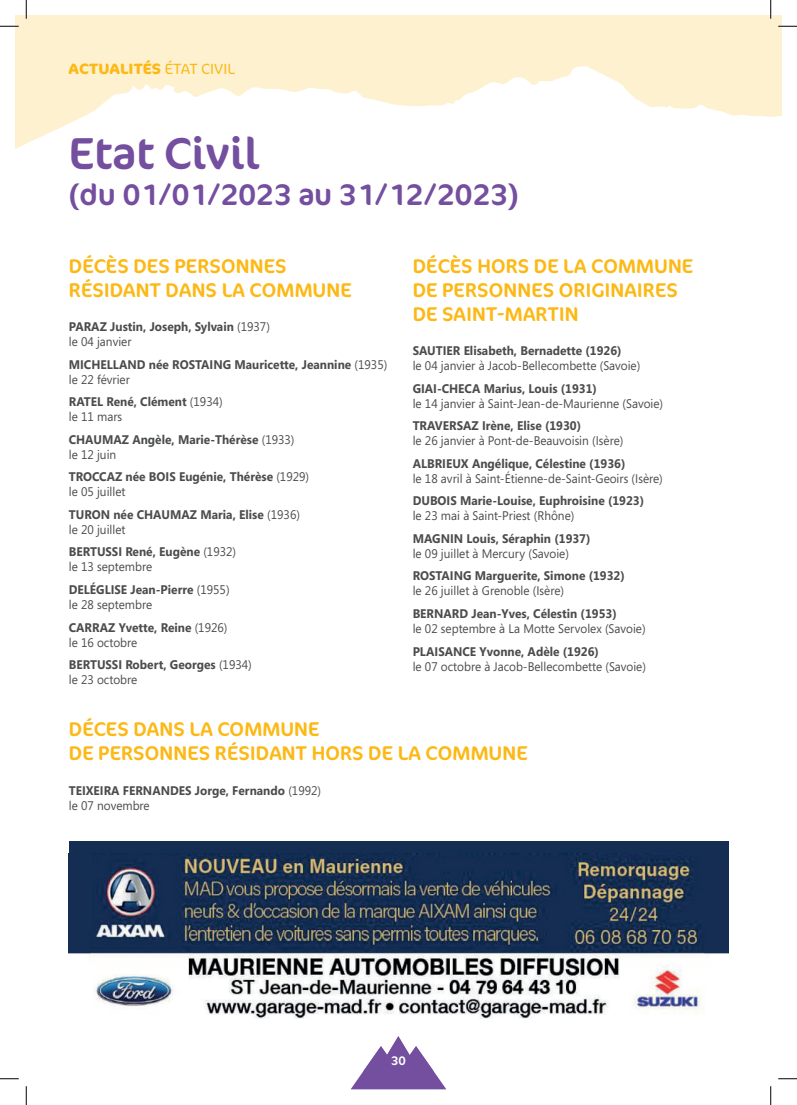
<style>
.page{position:relative;width:797px;height:1105px;background:#fff}
.page>*{position:absolute;margin:0;border:0;box-sizing:border-box;transform-origin:0 0}
.t1{font:45px "Cocon Pro";color:#744e9f}
.t2{font:30px "Cocon Pro";color:#744e9f}
.t3{font:20px/24px "Cocon Pro";letter-spacing:.01em;color:#fcb814}
.t4{font:700 15px "Cocon Pro";letter-spacing:.01em;color:#fcb814}
.t5{font:700 12.5px/15px "Segoe";color:#4b4c4d;scale:.95 1}
.t6{font:12.5px "Segoe";color:#4b4c4d;scale:.95 1}
.t7{font:12.5px "Cocon Pro";color:#fff}
.s1{font-weight:300}
.s2{font-weight:400}
</style>
<div class="page">
<svg style="left:351px;top:1036px;width:95px;height:53px"></svg>
<svg style="left:16px;top:15px;width:754px;height:134px;fill:#fef1d0"></svg>
<div style="left:69px;top:841px;width:659px;height:177px;background:#142d53"></div>
<img style="left:69px;top:854px;width:659px;height:164px">
<svg style="left:0;top:25px;width:19px;height:2px"></svg>
<svg style="left:0;top:1078px;width:19px;height:1px"></svg>
<svg style="left:778px;top:1078px;width:19px;height:1px"></svg>
<svg style="left:25px;top:0;width:2px;height:19px"></svg>
<svg style="left:25px;top:1086px;width:2px;height:19px"></svg>
<svg style="left:770px;top:0;width:27px;height:117px"></svg>
<svg style="left:770px;top:1086px;width:1px;height:19px"></svg>
<p class="t4" style="left:69px;top:60px;width:168px">ACTUALITÉS <span class="s1">ÉTAT CIVIL</span></p>
<h1 class="t1" style="left:69px;top:127px;width:192px">Etat Civil</h1>
<h2 class="t2" style="left:69px;top:177px;width:451px">(du 01/01/2023 au 31/12/2023)</h2>
<h3 class="t3" style="left:69px;top:254px;width:284px">DÉCÈS DES PERSONNES<br>RÉSIDANT DANS LA COMMUNE</h3>
<p class="t5" style="left:69px;top:321px;width:213px">PARAZ Justin, Joseph, Sylvain <span class="s2">(1937) le 04 janvier</span></p>
<p class="t5" style="left:69px;top:358px;width:337px">MICHELLAND née ROSTAING Mauricette, Jeannine <span class="s2">(1935) le 22 février</span></p>
<p class="t5" style="left:69px;top:396px;width:163px">RATEL René, Clément <span class="s2">(1934) le 11 mars</span></p>
<p class="t5" style="left:69px;top:433px;width:239px">CHAUMAZ Angèle, Marie-Thérèse <span class="s2">(1933) le 12 juin</span></p>
<p class="t5" style="left:69px;top:471px;width:254px">TROCCAZ née BOIS Eugénie, Thérèse <span class="s2">(1929) le 05 juillet</span></p>
<p class="t5" style="left:69px;top:508px;width:245px">TURON née CHAUMAZ Maria, Elise <span class="s2">(1936) le 20 juillet</span></p>
<p class="t5" style="left:69px;top:546px;width:178px">BERTUSSI René, Eugène <span class="s2">(1932) le 13 septembre</span></p>
<p class="t5" style="left:69px;top:583px;width:171px">DELÉGLISE Jean-Pierre <span class="s2">(1955) le 28 septembre</span></p>
<p class="t5" style="left:69px;top:621px;width:168px">CARRAZ Yvette, Reine <span class="s2">(1926) le 16 octobre</span></p>
<p class="t5" style="left:69px;top:658px;width:194px">BERTUSSI Robert, Georges <span class="s2">(1934) le 23 octobre</span></p>
<h3 class="t3" style="left:413px;top:254px;width:282px">DÉCÈS HORS DE LA COMMUNE<br>DE PERSONNES ORIGINAIRES<br>DE SAINT-MARTIN</h3>
<p class="t5" style="left:412px;top:345px;width:221px">SAUTIER Elisabeth, Bernadette (1926)</p>
<p class="t6" style="left:412px;top:361px;width:241px">le 04 janvier à Jacob-Bellecombette (Savoie)</p>
<p class="t5" style="left:412px;top:382px;width:195px">GIAI-CHECA Marius, Louis (1931)</p>
<p class="t6" style="left:412px;top:398px;width:265px">le 14 janvier à Saint-Jean-de-Maurienne (Savoie)</p>
<p class="t5" style="left:412px;top:420px;width:179px">TRAVERSAZ Irène, Elise (1930)</p>
<p class="t6" style="left:412px;top:436px;width:223px">le 26 janvier à Pont-de-Beauvoisin (Isère)</p>
<p class="t5" style="left:412px;top:457px;width:225px">ALBRIEUX Angélique, Célestine (1936)</p>
<p class="t6" style="left:412px;top:473px;width:265px">le 18 avril à Saint-Étienne-de-Saint-Geoirs (Isère)</p>
<p class="t5" style="left:412px;top:495px;width:245px">DUBOIS Marie-Louise, Euphroisine (1923)</p>
<p class="t6" style="left:412px;top:511px;width:172px">le 23 mai à Saint-Priest (Rhône)</p>
<p class="t5" style="left:412px;top:532px;width:189px">MAGNIN Louis, Séraphin (1937)</p>
<p class="t6" style="left:412px;top:548px;width:166px">le 09 juillet à Mercury (Savoie)</p>
<p class="t5" style="left:412px;top:570px;width:225px">ROSTAING Marguerite, Simone (1932)</p>
<p class="t6" style="left:412px;top:586px;width:161px">le 26 juillet à Grenoble (Isère)</p>
<p class="t5" style="left:412px;top:607px;width:216px">BERNARD Jean-Yves, Célestin (1953)</p>
<p class="t6" style="left:412px;top:623px;width:247px">le 02 septembre à La Motte Servolex (Savoie)</p>
<p class="t5" style="left:412px;top:645px;width:197px">PLAISANCE Yvonne, Adèle (1926)</p>
<p class="t6" style="left:412px;top:661px;width:247px">le 07 octobre à Jacob-Bellecombette (Savoie)</p>
<h3 class="t3" style="left:69px;top:717px;width:460px">DÉCES DANS LA COMMUNE<br>DE PERSONNES RÉSIDANT HORS DE LA COMMUNE</h3>
<p class="t5" style="left:69px;top:784px;width:267px">TEIXEIRA FERNANDES Jorge, Fernando <span class="s2">(1992) le 07 novembre</span></p>
<p class="t7" style="left:391px;top:1053px;width:16px">30</p>
</div>
